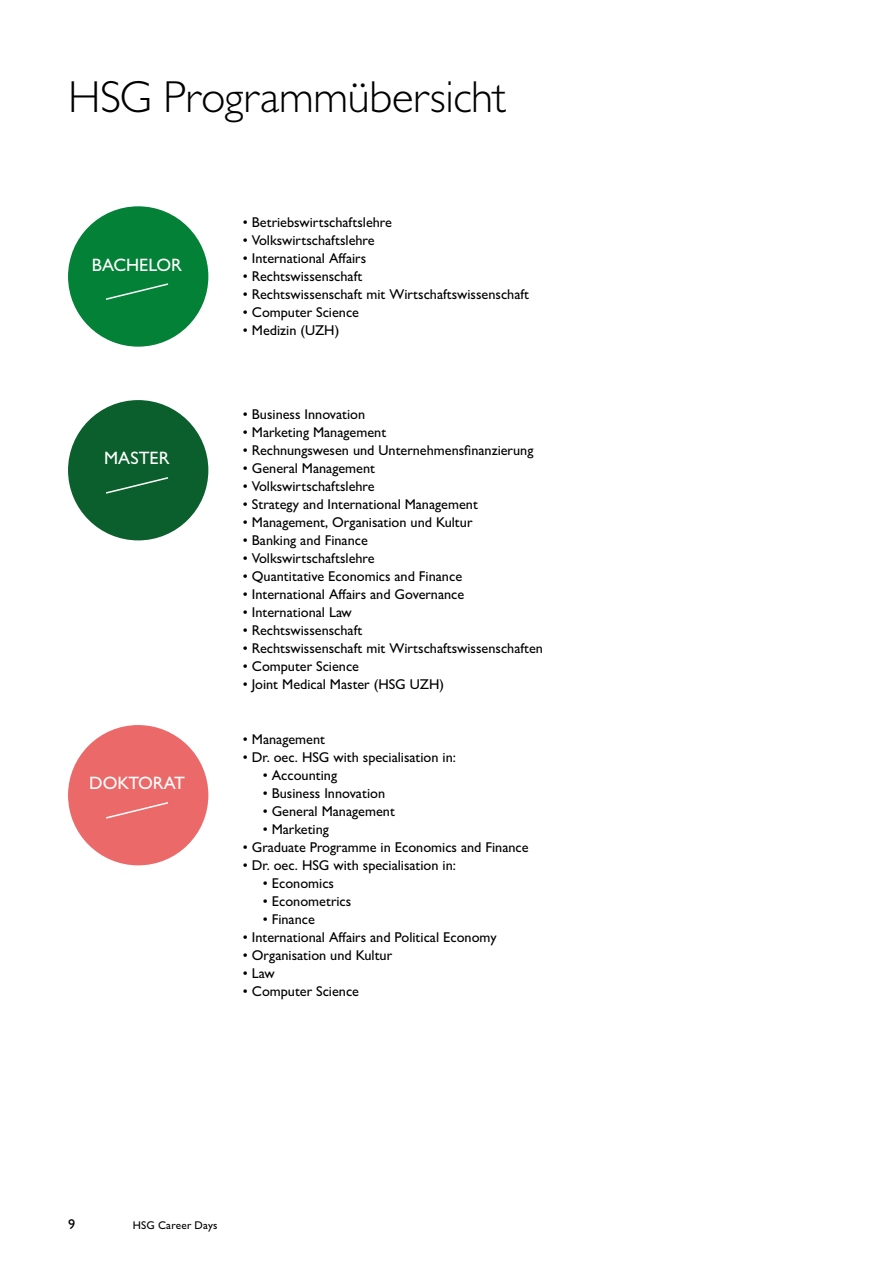
<style>
.page{position:relative;width:893px;height:1263px;background:#fff}
.page>*{position:absolute;margin:0;border:0;box-sizing:border-box;transform-origin:0 0}
.t1{font:300 45px "Gill Sans MT Pro";letter-spacing:-.005em;color:#000}
.t2{font:500 18px "Gill Sans MT Pro";color:#fff}
.t3{font:500 14.25px "Gill Sans MT Pro";color:#000}
.t4{font:500 11.25px "Gill Sans MT Pro";letter-spacing:.02em;color:#000}
</style>
<div class="page">
<div style="left:68px;top:206px;width:140px;height:141px;background:#028137;border-radius:50%"></div>
<svg style="left:106px;top:283px;width:63px;height:17px"></svg>
<div style="left:68px;top:400px;width:140px;height:140px;background:#0a5f2d;border-radius:50%"></div>
<svg style="left:106px;top:477px;width:63px;height:17px"></svg>
<div style="left:68px;top:725px;width:140px;height:140px;background:#eb6969;border-radius:50%"></div>
<svg style="left:106px;top:802px;width:63px;height:17px"></svg>
<h1 class="t1" style="left:68px;top:70px;width:440px">HSG Programmübersicht</h1>
<p class="t2" style="left:92px;top:254px;width:92px">BACHELOR</p>
<p class="t2" style="left:104px;top:448px;width:67px">MASTER</p>
<p class="t2" style="left:89px;top:772px;width:97px">DOKTORAT</p>
<p class="t3" style="left:243px;top:213px;width:151px">• Betriebswirtschaftslehre</p>
<p class="t3" style="left:243px;top:231px;width:133px">• Volkswirtschaftslehre</p>
<p class="t3" style="left:243px;top:249px;width:125px">• International Affairs</p>
<p class="t3" style="left:243px;top:267px;width:121px">• Rechtswissenschaft</p>
<p class="t3" style="left:243px;top:285px;width:288px">• Rechtswissenschaft mit Wirtschaftswissenschaft</p>
<p class="t3" style="left:243px;top:303px;width:118px">• Computer Science</p>
<p class="t3" style="left:243px;top:321px;width:98px">• Medizin (UZH)</p>
<p class="t3" style="left:243px;top:406px;width:124px">• Business Innovation</p>
<p class="t3" style="left:243px;top:424px;width:145px">• Marketing Management</p>
<p class="t3" style="left:243px;top:442px;width:292px">• Rechnungswesen und Unternehmensfinanzierung</p>
<p class="t3" style="left:243px;top:460px;width:134px">• General Management</p>
<p class="t3" style="left:243px;top:478px;width:133px">• Volkswirtschaftslehre</p>
<p class="t3" style="left:243px;top:496px;width:237px">• Strategy and International Management</p>
<p class="t3" style="left:243px;top:514px;width:231px">• Management, Organisation und Kultur</p>
<p class="t3" style="left:243px;top:532px;width:126px">• Banking and Finance</p>
<p class="t3" style="left:243px;top:550px;width:133px">• Volkswirtschaftslehre</p>
<p class="t3" style="left:243px;top:568px;width:221px">• Quantitative Economics and Finance</p>
<p class="t3" style="left:243px;top:586px;width:223px">• International Affairs and Governance</p>
<p class="t3" style="left:243px;top:604px;width:110px">• International Law</p>
<p class="t3" style="left:243px;top:622px;width:121px">• Rechtswissenschaft</p>
<p class="t3" style="left:243px;top:640px;width:302px">• Rechtswissenschaft mit Wirtschaftswissenschaften</p>
<p class="t3" style="left:243px;top:658px;width:118px">• Computer Science</p>
<p class="t3" style="left:243px;top:676px;width:203px">• Joint Medical Master (HSG UZH)</p>
<p class="t3" style="left:243px;top:731px;width:84px">• Management</p>
<p class="t3" style="left:243px;top:749px;width:215px">• Dr. oec. HSG with specialisation in:</p>
<p class="t3" style="left:263px;top:767px;width:76px">• Accounting</p>
<p class="t3" style="left:263px;top:785px;width:124px">• Business Innovation</p>
<p class="t3" style="left:263px;top:803px;width:134px">• General Management</p>
<p class="t3" style="left:263px;top:821px;width:68px">• Marketing</p>
<p class="t3" style="left:243px;top:839px;width:287px">• Graduate Programme in Economics and Finance</p>
<p class="t3" style="left:243px;top:857px;width:215px">• Dr. oec. HSG with specialisation in:</p>
<p class="t3" style="left:263px;top:875px;width:73px">• Economics</p>
<p class="t3" style="left:263px;top:893px;width:90px">• Econometrics</p>
<p class="t3" style="left:263px;top:911px;width:54px">• Finance</p>
<p class="t3" style="left:243px;top:929px;width:255px">• International Affairs and Political Economy</p>
<p class="t3" style="left:243px;top:947px;width:151px">• Organisation und Kultur</p>
<p class="t3" style="left:243px;top:965px;width:33px">• Law</p>
<p class="t3" style="left:243px;top:983px;width:118px">• Computer Science</p>
<p class="t3" style="left:68px;top:1216px;width:9px">9</p>
<p class="t4" style="left:133px;top:1218px;width:86px">HSG Career Days</p>
</div>
